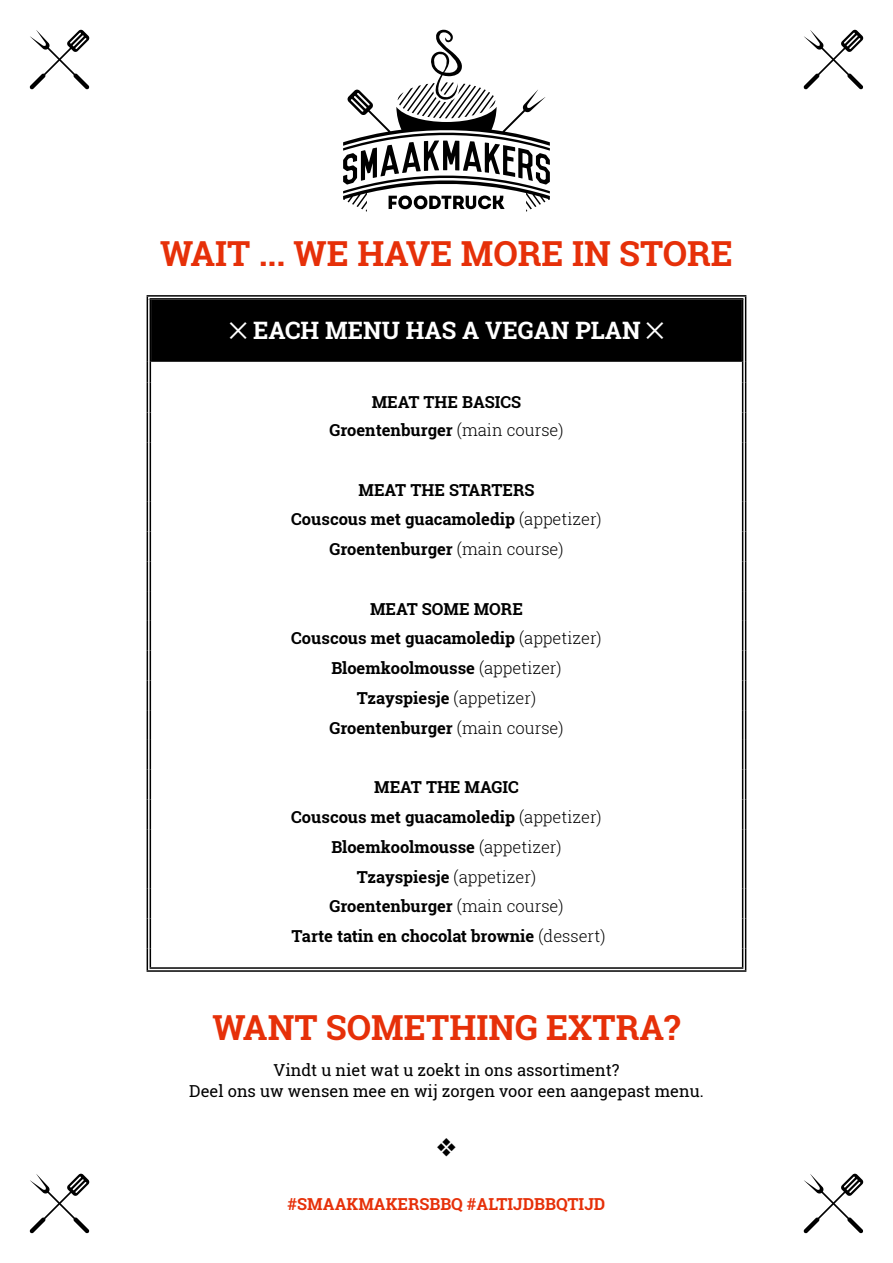
<style>
.page{position:relative;width:893px;height:1263px;background:#fff}
.page>*{position:absolute;margin:0;border:0;box-sizing:border-box;transform-origin:0 0}
.t1{font:700 34.5px "Roboto Slab";color:#e63009}
.t2{font:700 24px "Roboto Slab";color:#fff}
.t3{font:700 16.5px/29.7px "Roboto Slab";color:#000;text-align:center}
.t4{font:16.5px/21px "Roboto Slab";color:#000;text-align:center}
.t5{font:700 16.5px "Roboto Slab";color:#e63009}
.s1{font-weight:300}
</style>
<div class="page">
<svg style="left:30px;top:30px;width:59px;height:59px"></svg>
<svg style="left:30px;top:1174px;width:59px;height:59px"></svg>
<svg style="left:804px;top:30px;width:59px;height:59px"></svg>
<svg style="left:804px;top:1174px;width:59px;height:59px"></svg>
<svg style="left:343px;top:30px;width:207px;height:182px"></svg>
<div style="left:149px;top:297px;width:595px;height:64px;background:#000"></div>
<svg style="left:148px;top:300px;width:2px;height:61px"></svg>
<div style="left:147px;top:295px;width:599px;height:5px;background:#fff"></div>
<svg style="left:743px;top:300px;width:2px;height:61px"></svg>
<svg style="left:148px;top:412px;width:2px;height:30px"></svg>
<svg style="left:148px;top:442px;width:2px;height:30px"></svg>
<svg style="left:148px;top:472px;width:2px;height:30px"></svg>
<svg style="left:148px;top:531px;width:2px;height:30px"></svg>
<svg style="left:148px;top:561px;width:2px;height:30px"></svg>
<svg style="left:148px;top:591px;width:2px;height:30px"></svg>
<svg style="left:148px;top:621px;width:2px;height:30px"></svg>
<svg style="left:148px;top:680px;width:2px;height:30px"></svg>
<svg style="left:148px;top:710px;width:2px;height:30px"></svg>
<svg style="left:148px;top:740px;width:2px;height:30px"></svg>
<svg style="left:148px;top:799px;width:2px;height:30px"></svg>
<svg style="left:148px;top:829px;width:2px;height:30px"></svg>
<svg style="left:148px;top:859px;width:2px;height:30px"></svg>
<svg style="left:743px;top:412px;width:2px;height:30px"></svg>
<svg style="left:743px;top:442px;width:2px;height:30px"></svg>
<svg style="left:743px;top:472px;width:2px;height:30px"></svg>
<svg style="left:743px;top:531px;width:2px;height:30px"></svg>
<svg style="left:743px;top:561px;width:2px;height:30px"></svg>
<svg style="left:743px;top:591px;width:2px;height:30px"></svg>
<svg style="left:743px;top:621px;width:2px;height:30px"></svg>
<svg style="left:743px;top:680px;width:2px;height:30px"></svg>
<svg style="left:743px;top:710px;width:2px;height:30px"></svg>
<svg style="left:743px;top:740px;width:2px;height:30px"></svg>
<svg style="left:743px;top:799px;width:2px;height:30px"></svg>
<svg style="left:743px;top:829px;width:2px;height:30px"></svg>
<svg style="left:743px;top:859px;width:2px;height:30px"></svg>
<svg style="left:148px;top:918px;width:2px;height:30px"></svg>
<svg style="left:743px;top:918px;width:2px;height:30px"></svg>
<hr style="left:147px;top:297px;width:1px;height:64px;background:#000">
<hr style="left:147px;top:295px;width:599px;height:2px;background:#000">
<hr style="left:150px;top:298px;width:593px;height:2px;background:#000">
<hr style="left:745px;top:297px;width:1px;height:64px;background:#000">
<svg style="left:147px;top:361px;width:4px;height:51px"></svg>
<hr style="left:151px;top:360px;width:591px;height:2px;background:#000">
<svg style="left:742px;top:361px;width:4px;height:51px"></svg>
<hr style="left:147px;top:412px;width:1px;height:30px;background:#000">
<hr style="left:150px;top:412px;width:1px;height:30px;background:#000">
<hr style="left:147px;top:442px;width:1px;height:30px;background:#000">
<hr style="left:150px;top:442px;width:1px;height:30px;background:#000">
<hr style="left:147px;top:472px;width:1px;height:30px;background:#000">
<hr style="left:150px;top:472px;width:1px;height:30px;background:#000">
<svg style="left:147px;top:502px;width:4px;height:29px"></svg>
<hr style="left:147px;top:531px;width:1px;height:30px;background:#000">
<hr style="left:150px;top:531px;width:1px;height:30px;background:#000">
<hr style="left:147px;top:561px;width:1px;height:30px;background:#000">
<hr style="left:150px;top:561px;width:1px;height:30px;background:#000">
<hr style="left:147px;top:591px;width:1px;height:30px;background:#000">
<hr style="left:150px;top:591px;width:1px;height:30px;background:#000">
<hr style="left:147px;top:621px;width:1px;height:30px;background:#000">
<hr style="left:150px;top:621px;width:1px;height:30px;background:#000">
<svg style="left:147px;top:651px;width:4px;height:29px"></svg>
<hr style="left:147px;top:680px;width:1px;height:30px;background:#000">
<hr style="left:150px;top:680px;width:1px;height:30px;background:#000">
<hr style="left:147px;top:710px;width:1px;height:30px;background:#000">
<hr style="left:150px;top:710px;width:1px;height:30px;background:#000">
<hr style="left:147px;top:740px;width:1px;height:30px;background:#000">
<hr style="left:150px;top:740px;width:1px;height:30px;background:#000">
<svg style="left:147px;top:770px;width:4px;height:29px"></svg>
<hr style="left:147px;top:799px;width:1px;height:30px;background:#000">
<hr style="left:150px;top:799px;width:1px;height:30px;background:#000">
<hr style="left:147px;top:829px;width:1px;height:30px;background:#000">
<hr style="left:150px;top:829px;width:1px;height:30px;background:#000">
<hr style="left:147px;top:859px;width:1px;height:30px;background:#000">
<hr style="left:150px;top:859px;width:1px;height:30px;background:#000">
<svg style="left:147px;top:889px;width:4px;height:29px"></svg>
<hr style="left:742px;top:412px;width:1px;height:30px;background:#000">
<hr style="left:745px;top:412px;width:1px;height:30px;background:#000">
<hr style="left:742px;top:442px;width:1px;height:30px;background:#000">
<hr style="left:745px;top:442px;width:1px;height:30px;background:#000">
<hr style="left:742px;top:472px;width:1px;height:30px;background:#000">
<hr style="left:745px;top:472px;width:1px;height:30px;background:#000">
<svg style="left:742px;top:502px;width:4px;height:29px"></svg>
<hr style="left:742px;top:531px;width:1px;height:30px;background:#000">
<hr style="left:745px;top:531px;width:1px;height:30px;background:#000">
<hr style="left:742px;top:561px;width:1px;height:30px;background:#000">
<hr style="left:745px;top:561px;width:1px;height:30px;background:#000">
<hr style="left:742px;top:591px;width:1px;height:30px;background:#000">
<hr style="left:745px;top:591px;width:1px;height:30px;background:#000">
<hr style="left:742px;top:621px;width:1px;height:30px;background:#000">
<hr style="left:745px;top:621px;width:1px;height:30px;background:#000">
<svg style="left:742px;top:651px;width:4px;height:29px"></svg>
<hr style="left:742px;top:680px;width:1px;height:30px;background:#000">
<hr style="left:745px;top:680px;width:1px;height:30px;background:#000">
<hr style="left:742px;top:710px;width:1px;height:30px;background:#000">
<hr style="left:745px;top:710px;width:1px;height:30px;background:#000">
<hr style="left:742px;top:740px;width:1px;height:30px;background:#000">
<hr style="left:745px;top:740px;width:1px;height:30px;background:#000">
<svg style="left:742px;top:770px;width:4px;height:29px"></svg>
<hr style="left:742px;top:799px;width:1px;height:30px;background:#000">
<hr style="left:745px;top:799px;width:1px;height:30px;background:#000">
<hr style="left:742px;top:829px;width:1px;height:30px;background:#000">
<hr style="left:745px;top:829px;width:1px;height:30px;background:#000">
<hr style="left:742px;top:859px;width:1px;height:30px;background:#000">
<hr style="left:745px;top:859px;width:1px;height:30px;background:#000">
<svg style="left:742px;top:889px;width:4px;height:29px"></svg>
<hr style="left:147px;top:918px;width:1px;height:30px;background:#000">
<hr style="left:150px;top:918px;width:1px;height:30px;background:#000">
<svg style="left:147px;top:948px;width:4px;height:22px"></svg>
<hr style="left:742px;top:918px;width:1px;height:30px;background:#000">
<hr style="left:745px;top:918px;width:1px;height:30px;background:#000">
<svg style="left:742px;top:948px;width:4px;height:22px"></svg>
<hr style="left:150px;top:967px;width:593px;height:2px;background:#000">
<hr style="left:147px;top:970px;width:599px;height:2px;background:#000">
<h1 class="t1" style="left:160px;top:230px;width:574px">WAIT ... WE HAVE MORE IN STORE</h1>
<h2 class="t2" style="left:229px;top:314px;width:436px">✕ EACH MENU HAS A VEGAN PLAN ✕</h2>
<p class="t3" style="left:329px;top:388px;width:236px;line-height:27.6px">MEAT THE BASICS<br>Groentenburger <span class="s1">(main course)</span></p>
<p class="t3" style="left:291px;top:474px;width:312px">MEAT THE STARTERS<br>Couscous met guacamoledip <span class="s1">(appetizer)<br></span>Groentenburger <span class="s1">(main course)</span></p>
<p class="t3" style="left:291px;top:594px;width:312px">MEAT SOME MORE<br>Couscous met guacamoledip <span class="s1">(appetizer)<br></span>Bloemkoolmousse <span class="s1">(appetizer)<br></span>Tzayspiesje <span class="s1">(appetizer)<br></span>Groentenburger <span class="s1">(main course)</span></p>
<p class="t3" style="left:291px;top:772px;width:316px">MEAT THE MAGIC<br>Couscous met guacamoledip <span class="s1">(appetizer)<br></span>Bloemkoolmousse <span class="s1">(appetizer)<br></span>Tzayspiesje <span class="s1">(appetizer)<br></span>Groentenburger <span class="s1">(main course)<br></span>Tarte tatin en chocolat brownie <span class="s1">(dessert)</span></p>
<h1 class="t1" style="left:213px;top:1004px;width:469px">WANT SOMETHING EXTRA?</h1>
<p class="t4" style="left:189px;top:1059px;width:516px">Vindt u niet wat u zoekt in ons assortiment?<br>Deel ons uw wensen mee en wij zorgen voor een aangepast menu.</p>
<p class="t5" style="left:288px;top:1193px;width:319px">#SMAAKMAKERSBBQ #ALTIJDBBQTIJD</p>
</div>
